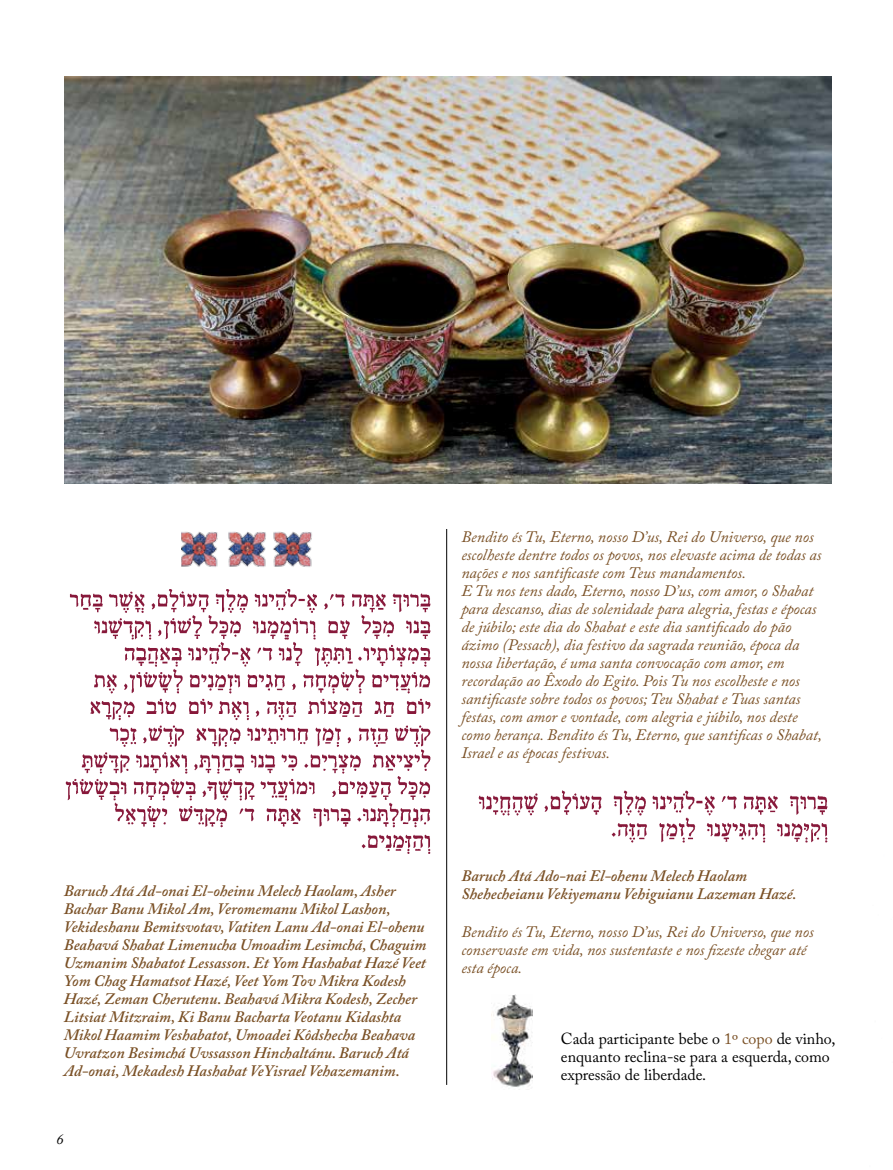
<style>
.page{position:relative;width:893px;height:1170px;background:#fff}
.page>*{position:absolute;margin:0;border:0;box-sizing:border-box;transform-origin:0 0}
.t1{font:italic 15.9px/18px "Adobe Caslon Pro";color:#7a5025}
.t2{font:italic 600 15.9px/18px "Adobe Caslon Pro";color:#7a5025}
.t3{font:15.9px/18px "Adobe Caslon Pro";color:#000}
.t4{font:italic 15px "Adobe Caslon Pro";color:#000}
.s1{color:#7a5025}
</style>
<div class="page">
<hr style="left:446px;top:529px;width:1px;height:555px;background:#000">
<img style="left:478px;top:790px;width:350px;height:53px">
<img style="left:181px;top:531px;width:37px;height:36px">
<img style="left:228px;top:531px;width:38px;height:36px">
<img style="left:273px;top:531px;width:39px;height:36px">
<img style="left:491px;top:994px;width:41px;height:93px">
<img style="left:65px;top:589px;width:366px;height:265px">
<img style="left:64px;top:77px;width:767px;height:406px">
<p class="t1" style="left:461px;top:527px;width:362px">Bendito és Tu, Eterno, nosso D’us, Rei do Universo, que nos escolheste dentre todos os povos, nos elevaste acima de todas as nações e nos santificaste com Teus mandamentos.<br>E Tu nos tens dado, Eterno, nosso D’us, com amor, o Shabat para descanso, dias de solenidade para alegria, festas e épocas de júbilo; este dia do Shabat e este dia santificado do pão ázimo (Pessach), dia festivo da sagrada reunião, época da nossa libertação, é uma santa convocação com amor, em recordação ao Êxodo do Egito. Pois Tu nos escolheste e nos santificaste sobre todos os povos; Teu Shabat e Tuas santas festas, com amor e vontade, com alegria e júbilo, nos deste como herança. Bendito és Tu, Eterno, que santificas o Shabat, Israel e as épocas festivas.</p>
<p class="t2" style="left:64px;top:881px;width:364px">Baruch Atá Ad-onai El-oheinu Melech Haolam, Asher Bachar Banu Mikol Am, Veromemanu Mikol Lashon, Vekideshanu Bemitsvotav, Vatiten Lanu Ad-onai El-ohenu Beahavá Shabat Limenucha Umoadim Lesimchá, Chaguim Uzmanim Shabatot Lessasson. Et Yom Hashabat Hazé Veet Yom Chag Hamatsot Hazé, Veet Yom Tov Mikra Kodesh Hazé, Zeman Cherutenu. Beahavá Mikra Kodesh, Zecher Litsiat Mitzraim, Ki Banu Bacharta Veotanu Kidashta Mikol Haamim Veshabatot, Umoadei Kôdshecha Beahava Uvratzon Besimchá Uvssasson Hinchaltánu. Baruch Atá Ad-onai, Mekadesh Hashabat VeYisrael Vehazemanim.</p>
<p class="t4" style="left:56px;top:1129px;width:9px">6</p>
<p class="t2" style="left:461px;top:866px;width:337px">Baruch Atá Ado-nai El-ohenu Melech Haolam<br>Shehecheianu Vekiyemanu Vehiguianu Lazeman Hazé.</p>
<p class="t1" style="left:461px;top:922px;width:354px">Bendito és Tu, Eterno, nosso D’us, Rei do Universo, que nos conservaste em vida, nos sustentaste e nos fizeste chegar até esta época.</p>
<p class="t3" style="left:561px;top:1029px;width:276px">Cada participante bebe o <span class="s1">1º copo</span> de vinho, enquanto reclina-se para a esquerda, como expressão de liberdade.</p>
</div>
